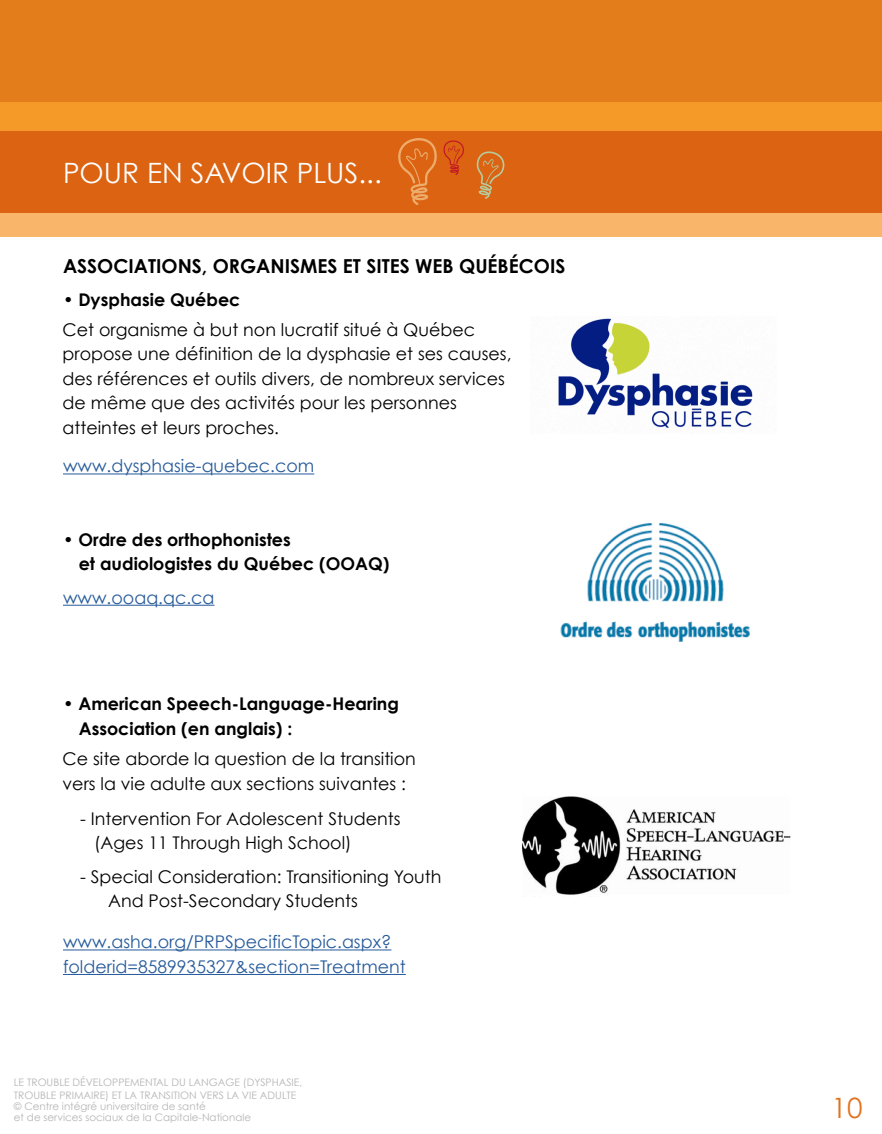
<style>
.page{position:relative;width:882px;height:1134px;background:#fff}
.page>*{position:absolute;margin:0;border:0;box-sizing:border-box;transform-origin:0 0}
.t1{font:28px "Century Gothic";color:#fff}
.t2{font:28px "Century Gothic";color:#e1721d}
.t3{font:700 19.25px "Century Gothic";color:#000}
.t4{font:17.5px/24.5px "Century Gothic";color:#000}
.t5{font:700 17.5px/24.5px "Century Gothic";color:#000}
.t6{font:17.5px/24.5px "Century Gothic";color:#275b9b}
.t7{font:10.33px/12.2px "Century Gothic";color:#b3b5b3}
</style>
<div class="page">
<div style="left:0;top:212px;width:882px;height:24px;background:#f9b569"></div>
<div style="left:0;top:116px;width:882px;height:97px;background:#db6312"></div>
<div style="left:0;top:99px;width:882px;height:31px;background:#f59a28"></div>
<div style="left:0;top:0;width:882px;height:102px;background:#e37d1c"></div>
<hr style="left:63px;top:473px;width:251px;height:1px;background:#275b9b">
<hr style="left:63px;top:605px;width:152px;height:1px;background:#275b9b">
<hr style="left:63px;top:949px;width:328px;height:1px;background:#275b9b">
<hr style="left:63px;top:974px;width:343px;height:1px;background:#275b9b">
<svg style="left:398px;top:138px;width:39px;height:67px"></svg>
<svg style="left:443px;top:140px;width:21px;height:35px"></svg>
<svg style="left:476px;top:151px;width:29px;height:48px"></svg>
<img style="left:560px;top:523px;width:190px;height:118px">
<img style="left:522px;top:796px;width:269px;height:99px">
<img style="left:558px;top:318px;width:195px;height:110px">
<h1 class="t1" style="left:63px;top:156px;width:320px">POUR EN SAVOIR PLUS...</h1>
<p class="t3" style="left:63px;top:254px;width:504px">ASSOCIATIONS, ORGANISMES ET SITES WEB QUÉBÉCOIS</p>
<p class="t5" style="left:63px;top:287px;width:179px">• Dysphasie Québec</p>
<p class="t4" style="left:63px;top:317px;width:450px">Cet organisme à but non lucratif situé à Québec propose une définition de la dysphasie et ses causes, des références et outils divers, de nombreux services de même que des activités pour les personnes atteintes et leurs proches.</p>
<p class="t6" style="left:63px;top:453px;width:253px">www.dysphasie-quebec.com</p>
<p class="t5" style="left:79px;top:527px;width:312px;text-indent:-16px">• Ordre des orthophonistes<br>et audiologistes du Québec (OOAQ)</p>
<p class="t6" style="left:63px;top:585px;width:153px">www.ooaq.qc.ca</p>
<p class="t5" style="left:79px;top:691px;width:322px;text-indent:-16px">• American Speech-Language-Hearing<br>Association (en anglais) :</p>
<p class="t4" style="left:63px;top:746px;width:355px">Ce site aborde la question de la transition vers la vie adulte aux sections suivantes :</p>
<p class="t4" style="left:94px;top:806px;width:308px;text-indent:-14px">- Intervention For Adolescent Students (Ages 11 Through High School)</p>
<p class="t4" style="left:108px;top:864px;width:335px;text-indent:-28px">- Special Consideration: Transitioning Youth<br>And Post-Secondary Students</p>
<p class="t6" style="left:63px;top:929px;width:344px">www.asha.org/PRPSpecificTopic.aspx? folderid=8589935327&amp;section=Treatment</p>
<p class="t7" style="left:14px;top:1076px;width:290px">LE TROUBLE DÉVELOPPEMENTAL DU LANGAGE (DYSPHASIE,<br>TROUBLE PRIMAIRE) ET LA TRANSITION VERS LA VIE ADULTE</p>
<p class="t7" style="left:14px;top:1100px;width:239px;line-height:11.2px">© Centre intégré universitaire de santé<br>et de services sociaux de la Capitale-Nationale</p>
<h1 class="t2" style="left:832px;top:1091px;width:33px">10</h1>
</div>
